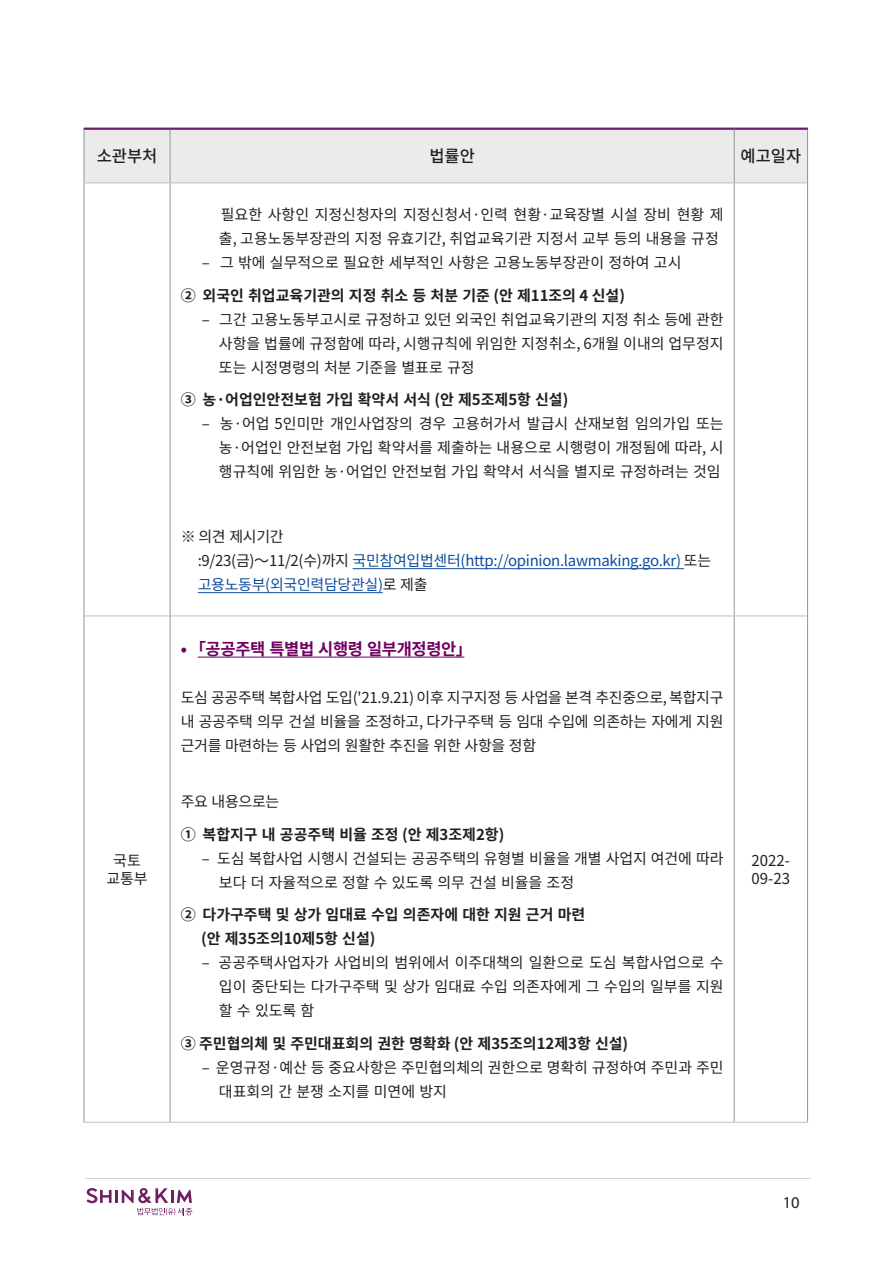
<style>
.page{position:relative;width:893px;height:1263px;background:#fff}
.page>*{position:absolute;margin:0;border:0;box-sizing:border-box;transform-origin:0 0}
.t1{font:700 16.5px "Noto Sans CJ Kkr";letter-spacing:-.02em;color:#720062}
.t2{font:500 16.5px "Noto Sans CJ Kkr";color:#231f20}
.t3{font:16.5px "Myriad Pro";color:#231f20}
.t4{font:15px/24px "Noto Sans CJ Kkr";color:#231f20;text-align:justify}
.t5{font:700 15px "Noto Sans CJ Kkr";color:#231f20}
.t6{font:15px "Noto Sans CJ Kkr";letter-spacing:-.02em;color:#0e4d9d}
.t7{font:15px "Noto Sans CJ Kkr";letter-spacing:-.02em;color:#222}
.s1{color:#231f20}
</style>
<div class="page">
<svg style="left:86px;top:1188px;width:107px;height:27px"></svg>
<hr style="left:85px;top:1178px;width:726px;height:1px;background:#d2d2d2">
<div style="left:85px;top:130px;width:722px;height:53px;background:#ebebec"></div>
<hr style="left:84px;top:615px;width:86px;height:1px;background:#bfbfbf">
<hr style="left:170px;top:615px;width:564px;height:1px;background:#bfbfbf">
<hr style="left:84px;top:1122px;width:86px;height:1px;background:#bfbfbf">
<hr style="left:170px;top:1122px;width:564px;height:1px;background:#bfbfbf">
<hr style="left:84px;top:128px;width:86px;height:2px;background:#6a2068">
<hr style="left:170px;top:128px;width:564px;height:2px;background:#6a2068">
<hr style="left:734px;top:128px;width:74px;height:2px;background:#6a2068">
<hr style="left:84px;top:130px;width:1px;height:53px;background:#939598">
<hr style="left:170px;top:130px;width:1px;height:53px;background:#939598">
<hr style="left:734px;top:130px;width:1px;height:53px;background:#939598">
<hr style="left:807px;top:130px;width:1px;height:53px;background:#939598">
<hr style="left:84px;top:183px;width:1px;height:433px;background:#939598">
<hr style="left:170px;top:183px;width:1px;height:433px;background:#939598">
<hr style="left:734px;top:183px;width:1px;height:432px;background:#939598">
<hr style="left:807px;top:183px;width:1px;height:433px;background:#939598">
<hr style="left:84px;top:616px;width:1px;height:506px;background:#939598">
<hr style="left:170px;top:616px;width:1px;height:506px;background:#939598">
<hr style="left:734px;top:616px;width:1px;height:506px;background:#939598">
<hr style="left:807px;top:616px;width:1px;height:506px;background:#939598">
<hr style="left:84px;top:183px;width:86px;height:1px;background:#bfbfbf">
<hr style="left:170px;top:183px;width:564px;height:1px;background:#bfbfbf">
<hr style="left:734px;top:183px;width:73px;height:1px;background:#bfbfbf">
<hr style="left:734px;top:615px;width:73px;height:1px;background:#bfbfbf">
<hr style="left:734px;top:1122px;width:74px;height:1px;background:#bfbfbf">
<hr style="left:353px;top:568px;width:331px;height:1px;background:#0e4d9d">
<hr style="left:198px;top:592px;width:185px;height:1px;background:#0e4d9d">
<hr style="left:198px;top:657px;width:266px;height:1px;background:#720062">
<p class="t2" style="left:97px;top:147px;width:62px">소관부처</p>
<p class="t2" style="left:429px;top:147px;width:47px">법률안</p>
<p class="t2" style="left:740px;top:147px;width:62px">예고일자</p>
<p class="t4" style="left:219px;top:203px;width:506px">필요한 사항인 지정신청자의 지정신청서·인력 현황·교육장별 시설 장비 현황 제 출, 고용노동부장관의 지정 유효기간, 취업교육기관 지정서 교부 등의 내용을 규정</p>
<p class="t4" style="left:202px;top:251px;width:481px">– 그 밖에 실무적으로 필요한 세부적인 사항은 고용노동부장관이 정하여 고시</p>
<p class="t5" style="left:181px;top:287px;width:446px">② 외국인 취업교육기관의 지정 취소 등 처분 기준 (안 제11조의 4 신설)</p>
<p class="t4" style="left:219px;top:308px;width:506px;text-indent:-17px">– 그간 고용노동부고시로 규정하고 있던 외국인 취업교육기관의 지정 취소 등에 관한 사항을 법률에 규정함에 따라, 시행규칙에 위임한 지정취소, 6개월 이내의 업무정지 또는 시정명령의 처분 기준을 별표로 규정</p>
<p class="t5" style="left:181px;top:391px;width:389px">③ 농·어업인안전보험 가입 확약서 서식 (안 제5조제5항 신설)</p>
<p class="t4" style="left:219px;top:412px;width:506px;text-indent:-17px">– 농·어업 5인미만 개인사업장의 경우 고용허가서 발급시 산재보험 임의가입 또는 농·어업인 안전보험 가입 확약서를 제출하는 내용으로 시행령이 개정됨에 따라, 시 행규칙에 위임한 농·어업인 안전보험 가입 확약서 서식을 별지로 규정하려는 것임</p>
<p class="t4" style="left:181px;top:525px;width:104px">※ 의견 제시기간</p>
<p class="t6" style="left:198px;top:552px;width:515px"><span class="s1">:9/23(금)～11/2(수)까지</span> 국민참여입법센터(http://opinion.lawmaking.go.kr) <span class="s1">또는</span></p>
<p class="t6" style="left:198px;top:576px;width:231px">고용노동부(외국인력담당관실)<span class="s1">로 제출</span></p>
<p class="t4" style="left:113px;top:849px;width:29px">국토</p>
<p class="t4" style="left:106px;top:867px;width:43px">교통부</p>
<p class="t1" style="left:181px;top:639px;width:293px">• ｢공공주택 특별법 시행령 일부개정령안」</p>
<p class="t4" style="left:181px;top:685px;width:544px">도심 공공주택 복합사업 도입('21.9.21) 이후 지구지정 등 사업을 본격 추진중으로, 복합지구 내 공공주택 의무 건설 비율을 조정하고, 다가구주택 등 임대 수입에 의존하는 자에게 지원 근거를 마련하는 등 사업의 원활한 추진을 위한 사항을 정함</p>
<p class="t7" style="left:181px;top:793px;width:100px">주요 내용으로는</p>
<p class="t5" style="left:181px;top:826px;width:325px">① 복합지구 내 공공주택 비율 조정 (안 제3조제2항)</p>
<p class="t4" style="left:219px;top:846px;width:506px;text-indent:-17px">– 도심 복합사업 시행시 건설되는 공공주택의 유형별 비율을 개별 사업지 여건에 따라 보다 더 자율적으로 정할 수 있도록 의무 건설 비율을 조정</p>
<p class="t5" style="left:181px;top:906px;width:406px">② 다가구주택 및 상가 임대료 수입 의존자에 대한 지원 근거 마련</p>
<p class="t5" style="left:201px;top:930px;width:176px">(안 제35조의10제5항 신설)</p>
<p class="t4" style="left:219px;top:951px;width:506px;text-indent:-17px">– 공공주택사업자가 사업비의 범위에서 이주대책의 일환으로 도심 복합사업으로 수 입이 중단되는 다가구주택 및 상가 임대료 수입 의존자에게 그 수입의 일부를 지원 할 수 있도록 함</p>
<p class="t5" style="left:181px;top:1035px;width:449px">③ 주민협의체 및 주민대표회의 권한 명확화 (안 제35조의12제3항 신설)</p>
<p class="t4" style="left:219px;top:1055px;width:506px;text-indent:-17px">– 운영규정·예산 등 중요사항은 주민협의체의 권한으로 명확히 규정하여 주민과 주민 대표회의 간 분쟁 소지를 미연에 방지</p>
<p class="t4" style="left:752px;top:849px;width:40px">2022-</p>
<p class="t4" style="left:752px;top:867px;width:40px">09-23</p>
<p class="t3" style="left:783px;top:1192px;width:18px">10</p>
</div>
